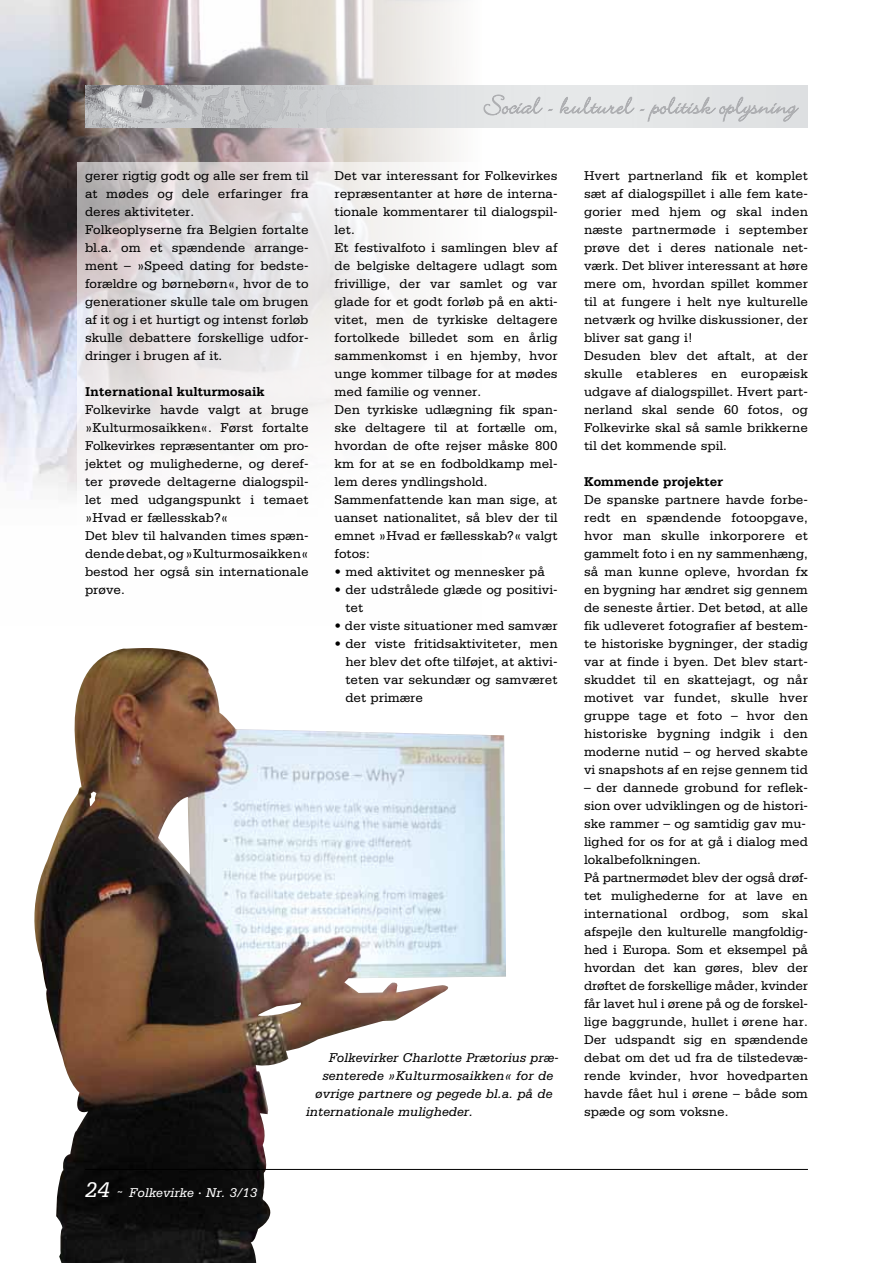
<style>
.page{position:relative;width:893px;height:1263px;background:#fff}
.page>*{position:absolute;margin:0;border:0;box-sizing:border-box;transform-origin:0 0}
.t1{font:13.5px/18px "Serifa";color:#000}
.t2{font:italic 13.5px "Serifa";color:#000}
.t3{font:700 13.5px "Serifa";color:#000}
.t4{font:italic 13.5px "Serifa";color:#fff}
.s1{font-size:22.5px}
</style>
<div class="page">
<img style="left:0;top:0;width:457px;height:499px">
<svg style="left:77px;top:162px;width:380px;height:337px"></svg>
<img style="left:34px;top:648px;width:472px;height:615px">
<hr style="left:85px;top:1169px;width:723px;height:1px;background:#000">
<svg style="left:85px;top:127px;width:723px;height:1px"></svg>
<img style="left:85px;top:85px;width:723px;height:42px">
<svg style="left:483px;top:94px;width:70px;height:22px;background:#d9dadc"></svg>
<svg style="left:559px;top:96px;width:240px;height:26px;background:#d8dadb"></svg>
<p class="t1" style="left:85px;top:166px;width:225px">gerer rigtig godt og alle ser frem til at mødes og dele erfaringer fra deres aktiviteter.<br>Folkeoplyserne fra Belgien fortalte bl. a. om et spændende arrange&shy;ment – »Speed dating for bedste&shy;forældre og børnebørn«, hvor de to generationer skulle tale om brugen af it og i et hurtigt og intenst forløb skulle debattere forskellige udfor&shy;dringer i brugen af it.</p>
<p class="t3" style="left:85px;top:384px;width:181px">International kulturmosaik</p>
<p class="t1" style="left:85px;top:400px;width:225px">Folkevirke havde valgt at bruge »Kulturmosaikken«. Først fortalte<br>Folkevirkes repræsentanter om pro&shy;jektet og mulighederne, og deref&shy;ter prøvede deltagerne dialogspil&shy;let med udgangspunkt i temaet »Hvad er fællesskab?«<br>Det blev til halvanden times spæn&shy;dende debat, og »Kulturmosaikken« bestod her også sin internationale prøve.</p>
<p class="t1" style="left:334px;top:166px;width:225px">Det var interessant for Folkevirkes repræsentanter at høre de interna&shy;tionale kommentarer til dialogspil&shy;let.<br>Et festivalfoto i samlingen blev af de belgiske deltagere udlagt som frivillige, der var samlet og var glade for et godt forløb på en akti&shy;vitet, men de tyrkiske deltagere fortolkede billedet som en årlig sammenkomst i en hjemby, hvor unge kommer tilbage for at mødes med familie og venner.<br>Den tyrkiske udlægning fik span&shy;ske deltagere til at fortælle om, hvordan de ofte rejser måske 800 km for at se en fodboldkamp mel&shy;lem deres yndlingshold.<br>Sammenfattende kan man sige, at uanset nationalitet, så blev der til emnet »Hvad er fællesskab?« valgt fotos:</p>
<p class="t1" style="left:334px;top:562px;width:212px">• med aktivitet og mennesker på</p>
<p class="t1" style="left:345px;top:580px;width:214px;text-indent:-11px">• der udstrålede glæde og positivi&shy;tet</p>
<p class="t1" style="left:334px;top:616px;width:225px">• der viste situationer med samvær</p>
<p class="t1" style="left:345px;top:634px;width:214px;text-align:justify;text-indent:-11px">• der viste fritidsaktiviteter, men her blev det ofte tilføjet, at aktivi&shy;teten var sekundær og samværet det primære</p>
<p class="t4" style="left:85px;top:1185px;width:174px"><span class="s1">24</span> ˜ Folkevirke · Nr. 3/13</p>
<p class="t2" style="left:329px;top:1050px;width:231px">Folkevirker Charlotte Prætorius præ-</p>
<p class="t2" style="left:323px;top:1068px;width:232px">senterede »Kulturmosaikken« for de</p>
<p class="t2" style="left:315px;top:1086px;width:239px">øvrige partnere og pegede bl.a. på de</p>
<p class="t2" style="left:306px;top:1104px;width:168px">internationale muligheder.</p>
<p class="t1" style="left:584px;top:166px;width:226px">Hvert partnerland fik et komplet sæt af dialogspillet i alle fem kate&shy;gorier med hjem og skal inden næste partnermøde i september prøve det i deres nationale net&shy;værk. Det bliver interessant at høre mere om, hvordan spillet kommer til at fungere i helt nye kulturelle netværk og hvilke diskussioner, der bliver sat gang i!<br>Desuden blev det aftalt, at der skulle etableres en europæisk udgave af dialogspillet. Hvert part&shy;nerland skal sende 60 fotos, og<br>Folkevirke skal så samle brikkerne til det kommende spil.</p>
<p class="t3" style="left:584px;top:473px;width:141px">Kommende projekter</p>
<p class="t1" style="left:584px;top:490px;width:226px;text-align:justify">De spanske partnere havde forbe&shy;redt en spændende fotoopgave, hvor man skulle inkorporere et gammelt foto i en ny sammenhæng, så man kunne opleve, hvordan fx en bygning har ændret sig gennem de seneste årtier. Det betød, at alle fik udleveret fotografier af bestem&shy;te historiske bygninger, der stadig var at finde i byen. Det blev start&shy;skuddet til en skattejagt, og når motivet var fundet, skulle hver gruppe tage et foto – hvor den historiske bygning indgik i den moderne nutid – og herved skabte vi snapshots af en rejse gennem tid</p>
<p class="t1" style="left:584px;top:778px;width:225px">– der dannede grobund for reflek&shy;sion over udviklingen og de histori&shy;ske rammer – og samtidig gav mu&shy;lighed for os for at gå i dialog med lokalbefolkningen.<br>På partnermødet blev der også drøf&shy;tet mulighederne for at lave en international ordbog, som skal afspejle den kulturelle mangfoldig&shy;hed i Europa. Som et eksempel på hvordan det kan gøres, blev der drøftet de forskellige måder, kvinder får lavet hul i ørene på og de forskel&shy;lige baggrunde, hullet i ørene har.<br>Der udspandt sig en spændende debat om det ud fra de tilstedevæ&shy;rende kvinder, hvor hovedparten havde fået hul i ørene – både som spæde og som voksne.</p>
</div>
